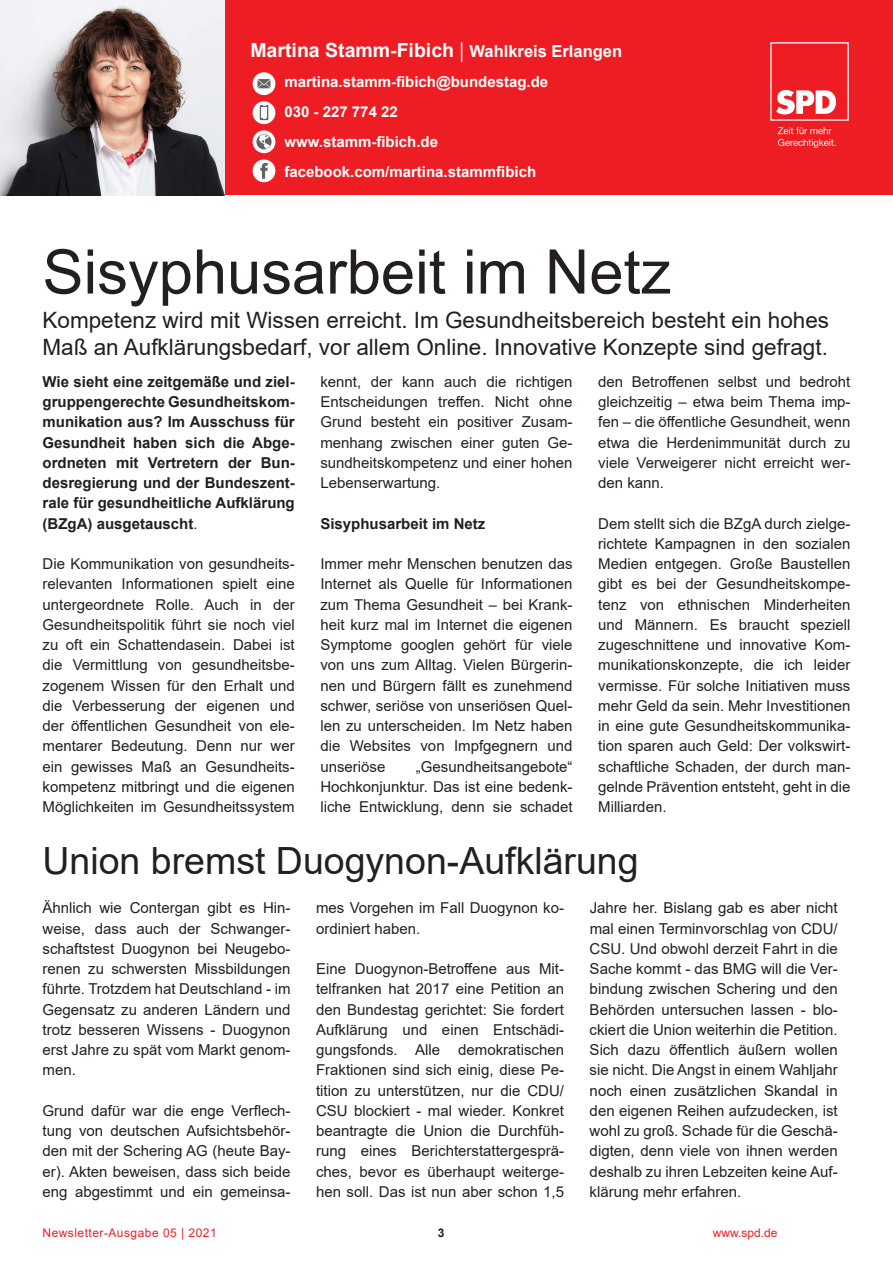
<style>
.page{position:relative;width:893px;height:1263px;background:#fff}
.page>*{position:absolute;margin:0;border:0;box-sizing:border-box;transform-origin:0 0}
.t1{font:61.5px "Arial";color:#231f20}
.t2{font:37.5px "Arial";color:#231f20}
.t3{font:22.5px/27px "Arial";color:#231f20}
.t4{font:700 19.5px "Arial";color:#fff}
.t5{font:15px/20.2px "Arial";color:#231f20;text-align:justify}
.t6{font:700 15px/20.2px "Arial";color:#231f20;text-align:justify}
.t7{font:700 15px/30px "Arial";color:#fff}
.t8{font:12px "Arial";letter-spacing:.04em;color:#ee1d23}
.t9{font:700 12px "Arial";color:#231f20}
.s1{font-family:"Myriad Pro";font-weight:400}
.s2{font-size:16.5px}
.s3{font-weight:400}
</style>
<div class="page">
<div style="left:172px;top:0;width:721px;height:195px;background:#ee1d23"></div>
<svg style="left:770px;top:42px;width:79px;height:79px"></svg>
<svg style="left:778px;top:127px;width:58px;height:21px"></svg>
<img style="left:0;top:0;width:225px;height:195px">
<div style="left:253px;top:159px;width:22px;height:23px;background:#fff;border-radius:50%"></div>
<svg style="left:260px;top:163px;width:8px;height:16px"></svg>
<div style="left:253px;top:130px;width:22px;height:23px;background:#fff;border-radius:50%"></div>
<svg style="left:256px;top:134px;width:16px;height:15px"></svg>
<svg style="left:253px;top:101px;width:22px;height:23px"></svg>
<svg style="left:260px;top:105px;width:8px;height:15px"></svg>
<div style="left:261px;top:107px;width:6px;height:10px;background:#fff"></div>
<div style="left:253px;top:72px;width:22px;height:23px;background:#fff;border-radius:50%"></div>
<svg style="left:258px;top:79px;width:12px;height:9px"></svg>
<h3 class="t4" style="left:250px;top:37px;width:373px">Martina Stamm-Fibich <span class="s1">|</span> <span class="s2">Wahlkreis Erlangen</span></h3>
<p class="t7" style="left:284px;top:67px;width:265px">martina.stamm-fibich@bundestag.de<br>030 - 227 774 22 www.stamm-fibich.de facebook.com/martina.stammfibich</p>
<p class="t1" style="left:43px;top:230px;width:630px">Sisyphusarbeit im Netz</p>
<p class="t3" style="left:43px;top:306px;width:788px">Kompetenz wird mit Wissen erreicht. Im Gesundheitsbereich besteht ein hohes<br>Maß an Aufklärungsbedarf, vor allem Online. Innovative Konzepte sind gefragt.</p>
<p class="t6" style="left:43px;top:372px;width:254px">Wie sieht eine zeitgemäße und ziel&shy;gruppengerechte Gesundheitskom&shy;munikation aus? Im Ausschuss für Gesundheit haben sich die Abge&shy;ordneten mit Vertretern der Bun&shy;desregierung und der Bundeszent&shy;rale für gesundheitliche Aufklärung (BZgA) ausgetauscht<span class="s3">.</span></p>
<p class="t5" style="left:43px;top:554px;width:254px">Die Kommunikation von gesundheits&shy;relevanten Informationen spielt eine untergeordnete Rolle. Auch in der Gesundheitspolitik führt sie noch viel zu oft ein Schattendasein. Dabei ist die Vermittlung von gesundheitsbe&shy;zogenem Wissen für den Erhalt und die Verbesserung der eigenen und der öffentlichen Gesundheit von ele&shy;mentarer Bedeutung. Denn nur wer ein gewisses Maß an Gesundheits&shy;kompetenz mitbringt und die eigenen Möglichkeiten im Gesundheitssystem</p>
<p class="t5" style="left:320px;top:371px;width:254px">kennt, der kann auch die richtigen Entscheidungen treffen. Nicht ohne Grund besteht ein positiver Zusam&shy;menhang zwischen einer guten Ge&shy;sundheitskompetenz und einer hohen Lebenserwartung.</p>
<p class="t6" style="left:320px;top:513px;width:167px">Sisyphusarbeit im Netz</p>
<p class="t5" style="left:320px;top:554px;width:254px">Immer mehr Menschen benutzen das Internet als Quelle für Informationen zum Thema Gesundheit – bei Krank&shy;heit kurz mal im Internet die eigenen Symptome googlen gehört für viele von uns zum Alltag. Vielen Bürgerin&shy;nen und Bürgern fällt es zunehmend schwer, seriöse von unseriösen Quel&shy;len zu unterscheiden. Im Netz haben die Websites von Impfgegnern und unseriöse</p>
<p class="t5" style="left:320px;top:756px;width:254px;text-indent:96px">„Gesundheitsangebote“ Hochkonjunktur. Das ist eine bedenk&shy;liche Entwicklung, denn sie schadet</p>
<p class="t5" style="left:598px;top:371px;width:254px">den Betroffenen selbst und bedroht gleichzeitig – etwa beim Thema imp&shy;fen – die öffentliche Gesundheit, wenn etwa die Herdenimmunität durch zu viele Verweigerer nicht erreicht wer&shy;den kann.</p>
<p class="t5" style="left:598px;top:513px;width:254px">Dem stellt sich die BZgA durch zielge&shy;richtete Kampagnen in den sozialen Medien entgegen. Große Baustellen gibt es bei der Gesundheitskompe&shy;tenz von ethnischen Minderheiten und Männern. Es braucht speziell zugeschnittene und innovative Kom&shy;munikationskonzepte, die ich leider vermisse. Für solche Initiativen muss mehr Geld da sein. Mehr Investitionen in eine gute Gesundheitskommunika&shy;tion sparen auch Geld: Der volkswirt&shy;schaftliche Schaden, der durch man&shy;gelnde Prävention entsteht, geht in die Milliarden.</p>
<p class="t2" style="left:43px;top:835px;width:598px">Union bremst Duogynon-Aufklärung</p>
<p class="t5" style="left:43px;top:898px;width:250px">Ähnlich wie Contergan gibt es Hin&shy;weise, dass auch der Schwanger&shy;schaftstest Duogynon bei Neugebo&shy;renen zu schwersten Missbildungen führte. Trotzdem hat Deutschland - im Gegensatz zu anderen Ländern und trotz besseren Wissens - Duogynon erst Jahre zu spät vom Markt genom&shy;men.</p>
<p class="t5" style="left:43px;top:1100px;width:250px">Grund dafür war die enge Verflech&shy;tung von deutschen Aufsichtsbehör&shy;den mit der Schering AG (heute Bay&shy;er). Akten beweisen, dass sich beide eng abgestimmt und ein gemeinsa-</p>
<p class="t5" style="left:316px;top:898px;width:250px">mes Vorgehen im Fall Duogynon ko&shy;ordiniert haben.</p>
<p class="t5" style="left:316px;top:959px;width:250px">Eine Duogynon-Betroffene aus Mit&shy;telfranken hat 2017 eine Petition an den Bundestag gerichtet: Sie fordert Aufklärung und einen Entschädi&shy;gungsfonds. Alle demokratischen Fraktionen sind sich einig, diese Pe&shy;tition zu unterstützen, nur die CDU/ CSU blockiert - mal wieder. Konkret beantragte die Union die Durchfüh&shy;rung eines Berichterstattergesprä&shy;ches, bevor es überhaupt weiterge&shy;hen soll. Das ist nun aber schon 1,5</p>
<p class="t5" style="left:590px;top:898px;width:250px">Jahre her. Bislang gab es aber nicht mal einen Terminvorschlag von CDU/ CSU. Und obwohl derzeit Fahrt in die Sache kommt - das BMG will die Ver&shy;bindung zwischen Schering und den Behörden untersuchen lassen - blo&shy;ckiert die Union weiterhin die Petition.<br>Sich dazu öffentlich äußern wollen sie nicht. Die Angst in einem Wahljahr noch einen zusätzlichen Skandal in den eigenen Reihen aufzudecken, ist wohl zu groß. Schade für die Geschä&shy;digten, denn viele von ihnen werden deshalb zu ihren Lebzeiten keine Auf&shy;klärung mehr erfahren.</p>
<p class="t8" style="left:43px;top:1225px;width:176px">Newsletter-Ausgabe 05 | 2021</p>
<p class="t9" style="left:438px;top:1225px;width:8px">3</p>
<p class="t8" style="left:713px;top:1225px;width:66px">www.spd.de</p>
</div>
